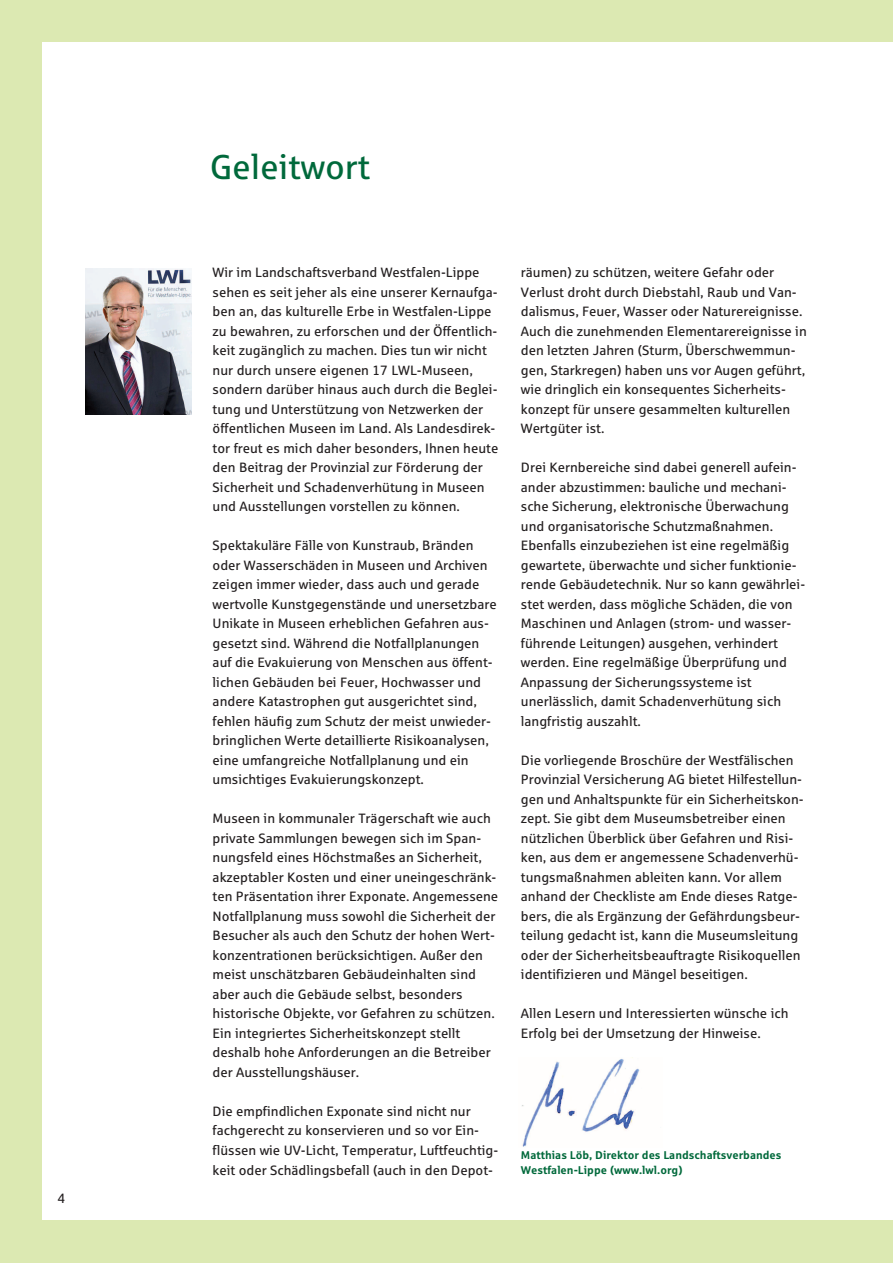
<style>
.page{position:relative;width:893px;height:1263px;background:#dce9b2}
.page>*{position:absolute;margin:0;border:0;box-sizing:border-box;transform-origin:0 0}
.t1{font:34.5px "Sparkasse Rg";color:#00693b}
.t2{font:13.5px/19.5px "Sparkasse Rg";color:#231f20}
.t3{font:700 11.25px/15px "Sparkasse Rg";color:#00693b}
</style>
<div class="page">
<div style="left:43px;top:43px;width:850px;height:1177px;background:#fff"></div>
<img style="left:85px;top:268px;width:106px;height:147px">
<img style="left:522px;top:1059px;width:118px;height:88px">
<p class="t2" style="left:58px;top:1188px;width:9px">4</p>
<p class="t2" style="left:58px;top:1190px;width:12px">S.</p>
<h1 class="t1" style="left:210px;top:146px;width:162px">Geleitwort</h1>
<h1 class="t1" style="left:210px;top:146px;width:82px">H ad</h1>
<p class="t2" style="left:213px;top:263px;width:287px">Wir im Landschaftsverband Westfalen-Lippe sehen es seit jeher als eine unserer Kernaufga&shy;ben an, das kulturelle Erbe in Westfalen-Lippe zu bewahren, zu erforschen und der Öffentlich&shy;keit zugänglich zu machen. Dies tun wir nicht nur durch unsere eigenen 17 LWL-Museen, sondern darüber hinaus auch durch die Beglei&shy;tung und Unterstützung von Netzwerken der öffentlichen Museen im Land. Als Landesdirek&shy;tor freut es mich daher besonders, Ihnen heute den Beitrag der Provinzial zur Förderung der Sicherheit und Schadenverhütung in Museen und Ausstellungen vorstellen zu können.</p>
<p class="t2" style="left:213px;top:536px;width:286px">Spektakuläre Fälle von Kunstraub, Bränden oder Wasserschäden in Museen und Archiven zeigen immer wieder, dass auch und gerade wertvolle Kunstgegenstände und unersetzbare Unikate in Museen erheblichen Gefahren aus&shy;gesetzt sind. Während die Notfallplanungen auf die Evakuierung von Menschen aus öffent&shy;lichen Gebäuden bei Feuer, Hochwasser und andere Katastrophen gut ausgerichtet sind, fehlen häufig zum Schutz der meist unwieder&shy;bringlichen Werte detaillierte Risikoanalysen, eine umfangreiche Notfallplanung und ein umsichtiges Evakuierungskonzept.</p>
<p class="t2" style="left:213px;top:809px;width:287px">Museen in kommunaler Trägerschaft wie auch private Sammlungen bewegen sich im Span&shy;nungsfeld eines Höchstmaßes an Sicherheit, akzeptabler Kosten und einer uneingeschränk&shy;ten Präsentation ihrer Exponate. Angemessene Notfallplanung muss sowohl die Sicherheit der Besucher als auch den Schutz der hohen Wert&shy;konzentrationen berücksichtigen. Außer den meist unschätzbaren Gebäudeinhalten sind aber auch die Gebäude selbst, besonders historische Objekte, vor Gefahren zu schützen.<br>Ein integriertes Sicherheitskonzept stellt deshalb hohe Anforderungen an die Betreiber der Ausstellungshäuser.</p>
<p class="t2" style="left:213px;top:1101px;width:287px">Die empfindlichen Exponate sind nicht nur fachgerecht zu konservieren und so vor Ein&shy;flüssen wie UV-Licht, Temperatur, Luftfeuchtig&shy;keit oder Schädlingsbefall (auch in den Depot-</p>
<p class="t2" style="left:521px;top:263px;width:287px">räumen) zu schützen, weitere Gefahr oder Verlust droht durch Diebstahl, Raub und Van&shy;dalismus, Feuer, Wasser oder Naturereignisse.<br>Auch die zunehmenden Elementarereignisse in den letzten Jahren (Sturm, Überschwemmun&shy;gen, Starkregen) haben uns vor Augen geführt, wie dringlich ein konsequentes Sicherheits&shy;konzept für unsere gesammelten kulturellen Wertgüter ist.</p>
<p class="t2" style="left:521px;top:458px;width:286px">Drei Kernbereiche sind dabei generell aufein&shy;ander abzustimmen: bauliche und mechani&shy;sche Sicherung, elektronische Überwachung und organisatorische Schutzmaßnahmen.<br>Ebenfalls einzubeziehen ist eine regelmäßig gewartete, überwachte und sicher funktionie&shy;rende Gebäudetechnik. Nur so kann gewährlei&shy;stet werden, dass mögliche Schäden, die von Maschinen und Anlagen (strom- und wasser&shy;führende Leitungen) ausgehen, verhindert werden. Eine regelmäßige Überprüfung und Anpassung der Sicherungssysteme ist unerlässlich, damit Schadenverhütung sich langfristig auszahlt.</p>
<p class="t2" style="left:521px;top:750px;width:284px">Die vorliegende Broschüre der Westfälischen Provinzial Versicherung AG bietet Hilfestellun&shy;gen und Anhaltspunkte für ein Sicherheitskon&shy;zept. Sie gibt dem Museumsbetreiber einen nützlichen Überblick über Gefahren und Risi&shy;ken, aus dem er angemessene Schadenverhü&shy;tungsmaßnahmen ableiten kann. Vor allem anhand der Checkliste am Ende dieses Ratge&shy;bers, die als Ergänzung der Gefährdungsbeur&shy;teilung gedacht ist, kann die Museumsleitung oder der Sicherheitsbeauftragte Risikoquellen identifizieren und Mängel beseitigen.</p>
<p class="t2" style="left:521px;top:1004px;width:269px">Allen Lesern und Interessierten wünsche ich<br>Erfolg bei der Umsetzung der Hinweise.</p>
<p class="t3" style="left:521px;top:1148px;width:262px">Matthias Löb, Direktor des Landschaftsverbandes<br>Westfalen-Lippe (www.lwl.org)</p>
</div>
